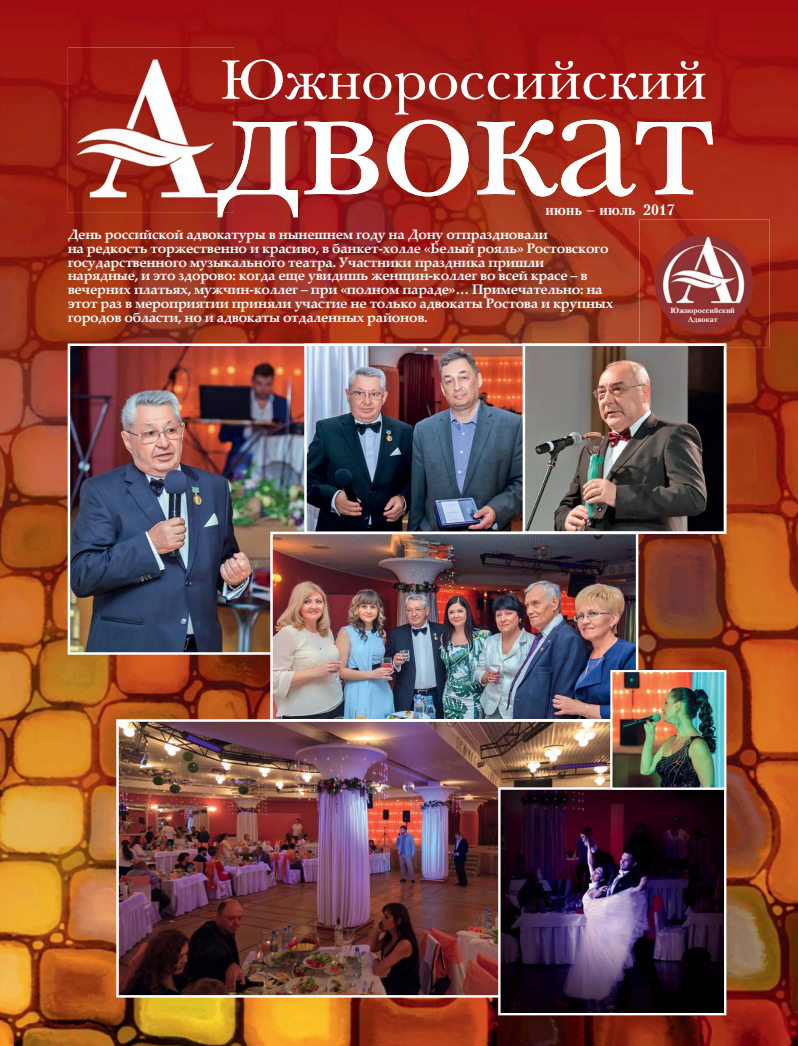
<style>
.page{position:relative;width:798px;height:1046px;background:#fff}
.page>*{position:absolute;margin:0;border:0;box-sizing:border-box;transform-origin:0 0}
.t1{font:700 15px "Petersburg C";letter-spacing:.01em;color:#fff}
.t2{font:700 13.75px/13.8px "Palatino Linotype";letter-spacing:-.02em;color:#fff}
.t3{font:700 7.5px/8.8px "Petersburg C";letter-spacing:.01em;color:#fff;text-align:center}
</style>
<div class="page">
<img style="left:0;top:0;width:797px;height:86px">
<img style="left:0;top:86px;width:87px;height:959px">
<img style="left:221px;top:115px;width:311px;height:930px">
<img style="left:532px;top:86px;width:265px;height:174px">
<img style="left:87px;top:213px;width:134px;height:832px">
<img style="left:532px;top:260px;width:107px;height:83px">
<img style="left:755px;top:260px;width:42px;height:785px">
<img style="left:711px;top:347px;width:44px;height:698px">
<img style="left:532px;top:534px;width:179px;height:511px">
<svg style="left:218px;top:120px;width:494px;height:97px"></svg>
<img style="left:68px;top:47px;width:166px;height:166px">
<img style="left:218px;top:122px;width:16px;height:91px">
<svg style="left:222px;top:59px;width:483px;height:56px;background:#b0413c"></svg>
<img style="left:525px;top:343px;width:201px;height:191px">
<img style="left:71px;top:346px;width:233px;height:305px">
<div style="left:68px;top:343px;width:316px;height:311px;border:2px solid #fff"></div>
<img style="left:119px;top:722px;width:490px;height:272px">
<div style="left:116px;top:719px;width:496px;height:278px;border:2px solid #fff"></div>
<img style="left:501px;top:790px;width:222px;height:222px">
<div style="left:498px;top:787px;width:228px;height:228px;border:2px solid #fff"></div>
<img style="left:308px;top:347px;width:213px;height:183px">
<div style="left:304px;top:343px;width:221px;height:191px;border:3px solid #fff"></div>
<img style="left:639px;top:219px;width:130px;height:128px">
<img style="left:639px;top:343px;width:87px;height:4px">
<img style="left:273px;top:534px;width:362px;height:184px">
<div style="left:270px;top:531px;width:368px;height:190px;border:2px solid #fff"></div>
<img style="left:613px;top:673px;width:110px;height:113px">
<div style="left:610px;top:670px;width:116px;height:119px;border:2px solid #fff"></div>
<p class="t1" style="left:545px;top:203px;width:131px">июнь – июль 2017</p>
<p class="t2" style="left:68px;top:229px;width:547px">День российской адвокатуры в нынешнем году на Дону отпраздновали<br>на редкость торжественно и красиво, в банкет-холле «Белый рояль» Ростовского государственного музыкального театра. Участники праздника пришли нарядные, и это здорово: когда еще увидишь женщин-коллег во всей красе – в вечерних платьях, мужчин-коллег – при «полном параде»… Примечательно: на этот раз в мероприятии приняли участие не только адвокаты Ростова и крупных городов области, но и адвокаты отдаленных районов.</p>
<p class="t3" style="left:670px;top:306px;width:66px">Южнороссийский<br>Адвокат</p>
</div>
